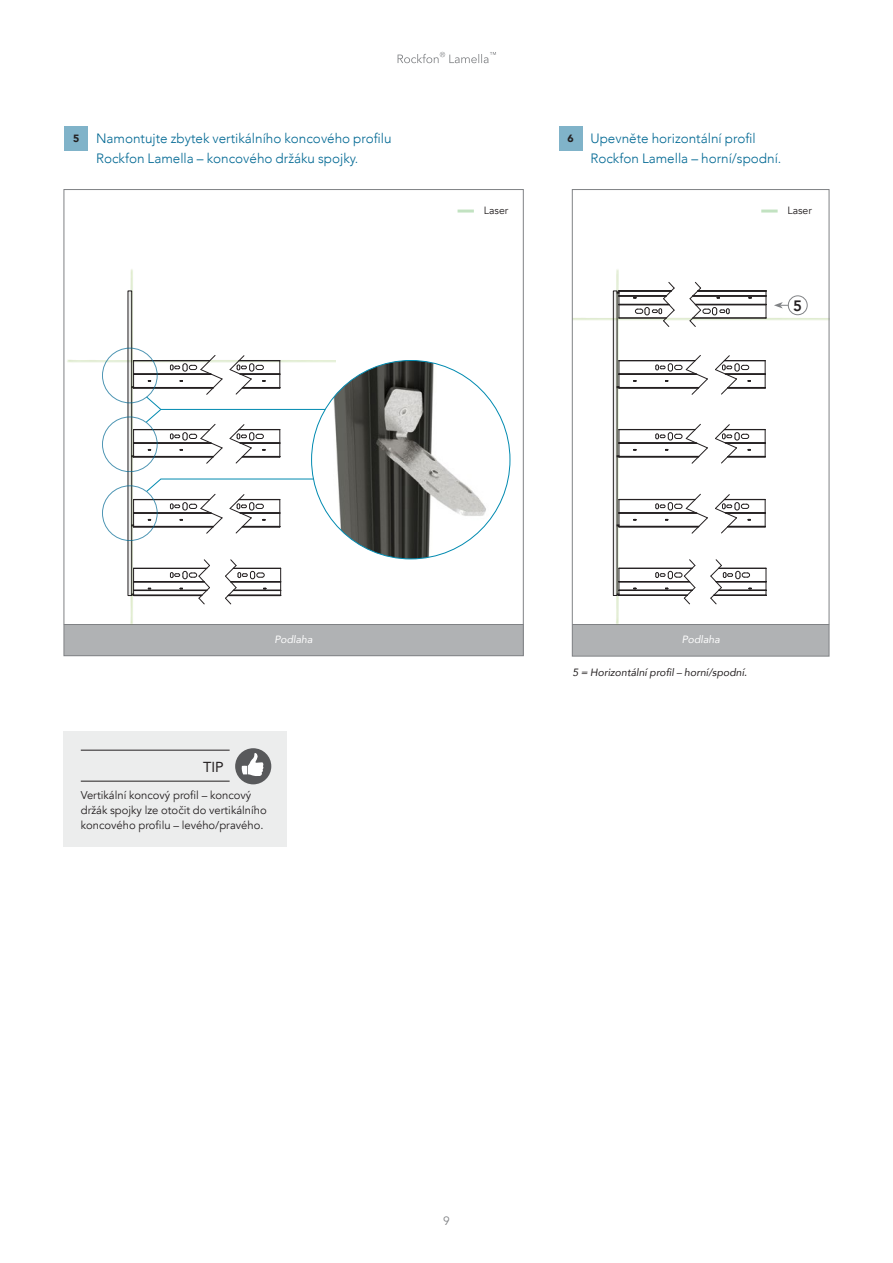
<style>
.page{position:relative;width:893px;height:1263px;background:#fff}
.page>*{position:absolute;margin:0;border:0;box-sizing:border-box;transform-origin:0 0}
.t1{font:800 15px "Avenir";color:#231f20}
.t2{font:14.4px "Avenir";color:#231f20}
.t3{font:300 13.5px/19.5px "Avenir";color:#006893}
.t4{font:12px "Avenir";color:#808285}
.t5{font:11.25px/15px "Avenir";color:#231f20}
.t6{font:italic 10.5px "Avenir";color:#231f20}
.t7{font:italic 10.5px "Avenir";color:#fff}
.t8{font:10.5px "Avenir";color:#231f20}
.t9{font:900 10.5px "Avenir";color:#231f20}
</style>
<div class="page">
<svg style="left:398px;top:52px;width:98px;height:11px"></svg>
<div style="left:64px;top:625px;width:459px;height:31px;background:#b0b2b4"></div>
<hr style="left:64px;top:624px;width:459px;height:1px;background:#808285">
<div style="left:572px;top:625px;width:257px;height:31px;background:#b0b2b4"></div>
<svg style="left:572px;top:268px;width:257px;height:358px"></svg>
<div style="left:788px;top:296px;width:19px;height:19px;background:#fff;border-radius:50%"></div>
<div style="left:788px;top:296px;width:19px;height:19px;border:1px solid #808285;border-radius:50%"></div>
<svg style="left:67px;top:269px;width:337px;height:355px"></svg>
<img style="left:312px;top:360px;width:198px;height:199px;border-radius:99px">
<div style="left:65px;top:126px;width:23px;height:25px;background:#80b3c9"></div>
<div style="left:559px;top:126px;width:23px;height:25px;background:#80b3c9"></div>
<hr style="left:458px;top:210px;width:16px;height:3px;background:#c2e2c1">
<hr style="left:761px;top:210px;width:17px;height:3px;background:#c2e2c1">
<div style="left:64px;top:731px;width:223px;height:115px;background:#eceded"></div>
<hr style="left:81px;top:750px;width:149px;height:1px;background:#231f20">
<hr style="left:81px;top:781px;width:149px;height:1px;background:#231f20">
<div style="left:235px;top:748px;width:36px;height:36px;background:#58595b;border-radius:50%"></div>
<svg style="left:242px;top:753px;width:22px;height:23px"></svg>
<p class="t3" style="left:96px;top:129px;width:297px">Namontujte zbytek vertikálního koncového profilu<br>Rockfon Lamella – koncového držáku spojky.</p>
<p class="t3" style="left:590px;top:129px;width:192px">Upevněte horizontální profil<br>Rockfon Lamella – horní/spodní.</p>
<p class="t9" style="left:73px;top:130px;width:8px">5</p>
<p class="t9" style="left:568px;top:130px;width:8px">6</p>
<p class="t8" style="left:484px;top:204px;width:26px">Laser</p>
<p class="t8" style="left:787px;top:204px;width:26px">Laser</p>
<p class="t1" style="left:793px;top:294px;width:10px">5</p>
<p class="t7" style="left:274px;top:633px;width:40px">Podlaha</p>
<p class="t7" style="left:682px;top:633px;width:40px">Podlaha</p>
<p class="t6" style="left:572px;top:666px;width:176px">5 = Horizontální profil – horní/spodní.</p>
<p class="t2" style="left:203px;top:755px;width:22px">TIP</p>
<p class="t5" style="left:81px;top:788px;width:188px">Vertikální koncový profil – koncový držák spojky lze otočit do vertikálního koncového profilu – levého/pravého.</p>
<p class="t4" style="left:443px;top:1213px;width:8px">9</p>
</div>
